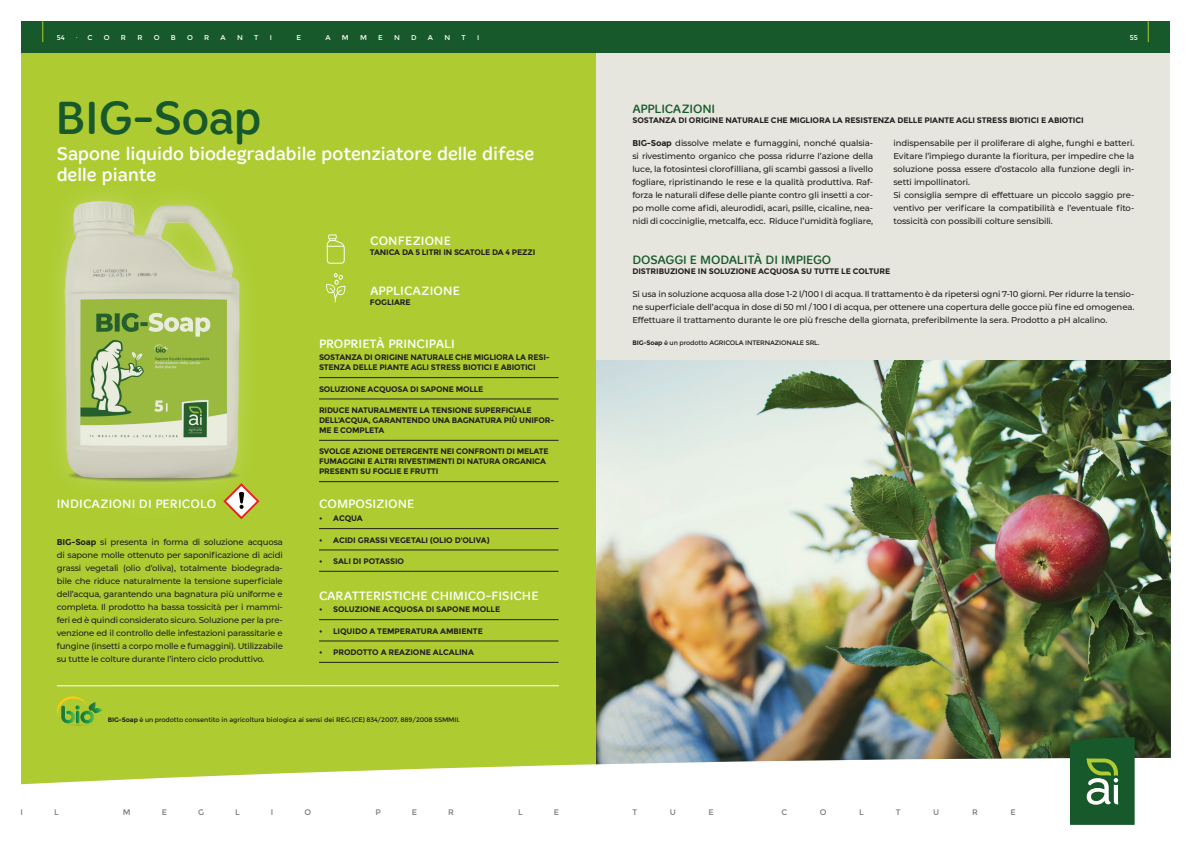
<style>
.page{position:relative;width:1191px;height:842px;background:#fff}
.page>*{position:absolute;margin:0;border:0;box-sizing:border-box;transform-origin:0 0}
.t1{font:48px "Merge Pro Light W00";letter-spacing:-.01em;color:#17592b}
.t2{font:19px/21px "Merge Pro Light W00";color:#fff}
.t3{font:12.5px "Merge Pro Light W00";color:#fff}
.t4{font:12.5px "Merge Pro Light W00";letter-spacing:-.01em;color:#17592b}
.t5{font:500 8.5px/13px "Montserrat";letter-spacing:-.01em;color:#231f20;text-align:justify}
.t6{font:700 8px/10px "Montserrat";letter-spacing:-.02em;color:#231f20}
.t7{font:8px "Montserrat";color:#7a7c7f}
.t8{font:7px "Montserrat";color:#fff}
.t9{font:300 7px "Montserrat";color:#fff}
.t10{font:6.5px "Montserrat";color:#231f20}
.t11{font:6.5px "Montserrat";letter-spacing:-.02em;color:#231f20}
.s1{font-weight:400}
.s2{font-weight:700}
</style>
<div class="page">
<div style="left:595px;top:21px;width:574px;height:801px;background:#e7e6de"></div>
<img style="left:595px;top:361px;width:575px;height:397px">
<div style="left:21px;top:21px;width:574px;height:767px;background:#aecc32"></div>
<div style="left:21px;top:21px;width:574px;height:32px;background:#17592b"></div>
<svg style="left:21px;top:758px;width:1148px;height:67px;fill:#fff"></svg>
<svg style="left:43px;top:21px;width:1px;height:21px"></svg>
<hr style="left:319px;top:528px;width:239px;height:1px;background:#231f20">
<hr style="left:319px;top:550px;width:239px;height:1px;background:#231f20">
<hr style="left:319px;top:571px;width:239px;height:1px;background:#231f20">
<hr style="left:319px;top:619px;width:239px;height:1px;background:#231f20">
<hr style="left:319px;top:641px;width:239px;height:1px;background:#231f20">
<hr style="left:319px;top:662px;width:239px;height:1px;background:#231f20">
<hr style="left:319px;top:377px;width:239px;height:1px;background:#231f20">
<hr style="left:319px;top:399px;width:239px;height:1px;background:#231f20">
<hr style="left:319px;top:440px;width:239px;height:1px;background:#231f20">
<hr style="left:319px;top:481px;width:239px;height:1px;background:#231f20">
<svg style="left:327px;top:234px;width:18px;height:30px"></svg>
<svg style="left:326px;top:273px;width:19px;height:29px"></svg>
<div style="left:2px;top:374px;width:304px;height:202px;background:#aecc32"></div>
<img style="left:2px;top:194px;width:258px;height:314px">
<div style="left:595px;top:21px;width:574px;height:32px;background:#17592b"></div>
<svg style="left:1148px;top:21px;width:1px;height:21px"></svg>
<svg style="left:1070px;top:737px;width:64px;height:88px;background:#306a3b"></svg>
<img style="left:74px;top:724px;width:10px;height:2px">
<svg style="left:57px;top:696px;width:46px;height:27px"></svg>
<hr style="left:57px;top:685px;width:502px;height:1px;background:#fff">
<p class="t8" style="left:57px;top:34px;width:10px">54</p>
<p class="t9" style="left:76px;top:33px;width:18px">• <span class="s1">C</span></p>
<p class="t8" style="left:104px;top:34px;width:7px">O</p>
<p class="t8" style="left:121px;top:34px;width:7px">R</p>
<p class="t8" style="left:137px;top:34px;width:7px">R</p>
<p class="t8" style="left:154px;top:34px;width:7px">O</p>
<p class="t8" style="left:171px;top:34px;width:6px">B</p>
<p class="t8" style="left:187px;top:34px;width:7px">O</p>
<p class="t8" style="left:204px;top:34px;width:7px">R</p>
<p class="t8" style="left:221px;top:34px;width:7px">A</p>
<p class="t8" style="left:237px;top:34px;width:7px">N</p>
<p class="t8" style="left:254px;top:34px;width:6px">T</p>
<p class="t8" style="left:270px;top:34px;width:4px">I</p>
<p class="t8" style="left:296px;top:34px;width:6px">E</p>
<p class="t8" style="left:325px;top:34px;width:7px">A</p>
<p class="t8" style="left:342px;top:34px;width:8px">M</p>
<p class="t8" style="left:360px;top:34px;width:8px">M</p>
<p class="t8" style="left:378px;top:34px;width:6px">E</p>
<p class="t8" style="left:394px;top:34px;width:7px">N</p>
<p class="t8" style="left:411px;top:34px;width:7px">D</p>
<p class="t8" style="left:428px;top:34px;width:7px">A</p>
<p class="t8" style="left:444px;top:34px;width:7px">N</p>
<p class="t8" style="left:461px;top:34px;width:6px">T</p>
<p class="t8" style="left:477px;top:34px;width:4px">I</p>
<p class="t1" style="left:55px;top:91px;width:208px">BIG-Soap</p>
<p class="t2" style="left:57px;top:144px;width:479px">Sapone liquido biodegradabile potenziatore delle difese delle piante</p>
<p class="t3" style="left:370px;top:234px;width:82px">CONFEZIONE</p>
<p class="t6" style="left:370px;top:247px;width:167px">TANICA DA 5 LITRI IN SCATOLE DA 4 PEZZI</p>
<p class="t3" style="left:370px;top:283px;width:91px">APPLICAZIONE</p>
<p class="t6" style="left:370px;top:297px;width:42px">FOGLIARE</p>
<p class="t3" style="left:57px;top:497px;width:161px">INDICAZIONI DI PERICOLO</p>
<p class="t5" style="left:57px;top:535px;width:227px"><span class="s2">BIG-Soap</span> si presenta in forma di soluzione acquosa di sapone molle ottenuto per saponificazione di acidi grassi vegetali (olio d’oliva), totalmente biodegrada&shy;bile che riduce naturalmente la tensione superficiale dell’acqua, garantendo una bagnatura più uniforme e completa. Il prodotto ha bassa tossicità per i mammi&shy;feri ed è quindi considerato sicuro. Soluzione per la pre&shy;venzione ed il controllo delle infestazioni parassitarie e fungine (insetti a corpo molle e fumaggini). Utilizzabile su tutte le colture durante l’intero ciclo produttivo.</p>
<p class="t3" style="left:319px;top:336px;width:137px">PROPRIETÀ PRINCIPALI</p>
<p class="t6" style="left:319px;top:353px;width:232px">SOSTANZA DI ORIGINE NATURALE CHE MIGLIORA LA RESI-<br>STENZA DELLE PIANTE AGLI STRESS BIOTICI E ABIOTICI</p>
<p class="t6" style="left:319px;top:384px;width:166px">SOLUZIONE ACQUOSA DI SAPONE MOLLE</p>
<p class="t6" style="left:319px;top:405px;width:237px">RIDUCE NATURALMENTE LA TENSIONE SUPERFICIALE<br>DELL’ACQUA, GARANTENDO UNA BAGNATURA PIÙ UNIFOR-<br>ME E COMPLETA</p>
<p class="t6" style="left:319px;top:447px;width:231px">SVOLGE AZIONE DETERGENTE NEI CONFRONTI DI MELATE<br>FUMAGGINI E ALTRI RIVESTIMENTI DI NATURA ORGANICA<br>PRESENTI SU FOGLIE E FRUTTI</p>
<p class="t3" style="left:319px;top:497px;width:97px">COMPOSIZIONE</p>
<p class="t6" style="left:319px;top:513px;width:45px">• ACQUA</p>
<p class="t6" style="left:319px;top:535px;width:172px">• ACIDI GRASSI VEGETALI (OLIO D’OLIVA)</p>
<p class="t6" style="left:319px;top:556px;width:87px">• SALI DI POTASSIO</p>
<p class="t3" style="left:319px;top:588px;width:221px">CARATTERISTICHE CHIMICO-FISICHE</p>
<p class="t6" style="left:319px;top:604px;width:183px">• SOLUZIONE ACQUOSA DI SAPONE MOLLE</p>
<p class="t6" style="left:319px;top:626px;width:165px">• LIQUIDO A TEMPERATURA AMBIENTE</p>
<p class="t6" style="left:319px;top:647px;width:156px">• PRODOTTO A REAZIONE ALCALINA</p>
<p class="t10" style="left:108px;top:716px;width:354px"><span class="s2">BIG-Soap</span> è un prodotto consentito in agricoltura biologica ai sensi dei REG.(CE) 834/2007, 889/2008 SSMMII.</p>
<p class="t7" style="left:21px;top:807px;width:4px">I</p>
<p class="t7" style="left:54px;top:807px;width:6px">L</p>
<p class="t7" style="left:123px;top:807px;width:9px">M</p>
<p class="t7" style="left:162px;top:807px;width:7px">E</p>
<p class="t7" style="left:198px;top:807px;width:8px">G</p>
<p class="t7" style="left:235px;top:807px;width:6px">L</p>
<p class="t7" style="left:271px;top:807px;width:4px">I</p>
<p class="t7" style="left:304px;top:807px;width:8px">O</p>
<p class="t7" style="left:375px;top:807px;width:7px">P</p>
<p class="t7" style="left:412px;top:807px;width:7px">E</p>
<p class="t7" style="left:448px;top:807px;width:7px">R</p>
<p class="t7" style="left:518px;top:807px;width:6px">L</p>
<p class="t7" style="left:554px;top:807px;width:7px">E</p>
<p class="t4" style="left:632px;top:102px;width:84px">APPLICAZIONI</p>
<p class="t6" style="left:632px;top:116px;width:453px">SOSTANZA DI ORIGINE NATURALE CHE MIGLIORA LA RESISTENZA DELLE PIANTE AGLI STRESS BIOTICI E ABIOTICI</p>
<p class="t8" style="left:1129px;top:34px;width:10px">55</p>
<p class="t5" style="left:632px;top:136px;width:242px"><span class="s2">BIG-Soap</span> dissolve melate e fumaggini, nonché qualsia&shy;si rivestimento organico che possa ridurre l’azione della luce, la fotosintesi clorofilliana, gli scambi gassosi a livello fogliare, ripristinando le rese e la qualità produttiva. Raf&shy;forza le naturali difese delle piante contro gli insetti a cor&shy;po molle come afidi, aleurodidi, acari, psille, cicaline, nea&shy;nidi di cocciniglie, metcalfa, ecc. Riduce l’umidità fogliare,</p>
<p class="t5" style="left:893px;top:136px;width:242px">indispensabile per il proliferare di alghe, funghi e batteri.<br>Evitare l’impiego durante la fioritura, per impedire che la soluzione possa essere d’ostacolo alla funzione degli in&shy;setti impollinatori.</p>
<p class="t5" style="left:893px;top:188px;width:242px">Si consiglia sempre di effettuare un piccolo saggio pre&shy;ventivo per verificare la compatibilità e l’eventuale fito&shy;tossicità con possibili colture sensibili.</p>
<p class="t4" style="left:632px;top:253px;width:200px">DOSAGGI E MODALITÀ DI IMPIEGO</p>
<p class="t6" style="left:632px;top:266px;width:259px">DISTRIBUZIONE IN SOLUZIONE ACQUOSA SU TUTTE LE COLTURE</p>
<p class="t5" style="left:632px;top:287px;width:503px">Si usa in soluzione acquosa alla dose 1-2 l/100 l di acqua. Il trattamento è da ripetersi ogni 7-10 giorni. Per ridurre la tensio&shy;ne superficiale dell’acqua in dose di 50 ml / 100 l di acqua, per ottenere una copertura delle gocce più fine ed omogenea.<br>Effettuare il trattamento durante le ore più fresche della giornata, preferibilmente la sera. Prodotto a pH alcalino.</p>
<p class="t11" style="left:632px;top:339px;width:189px"><span class="s2">BIG-Soap</span> è un prodotto AGRICOLA INTERNAZIONALE SRL.</p>
<p class="t7" style="left:632px;top:807px;width:6px">T</p>
<p class="t7" style="left:670px;top:807px;width:8px">U</p>
<p class="t7" style="left:708px;top:807px;width:7px">E</p>
<p class="t7" style="left:781px;top:807px;width:7px">C</p>
<p class="t7" style="left:819px;top:807px;width:8px">O</p>
<p class="t7" style="left:859px;top:807px;width:6px">L</p>
<p class="t7" style="left:895px;top:807px;width:6px">T</p>
<p class="t7" style="left:933px;top:807px;width:8px">U</p>
<p class="t7" style="left:972px;top:807px;width:7px">R</p>
<p class="t7" style="left:1010px;top:807px;width:7px">E</p>
</div>
